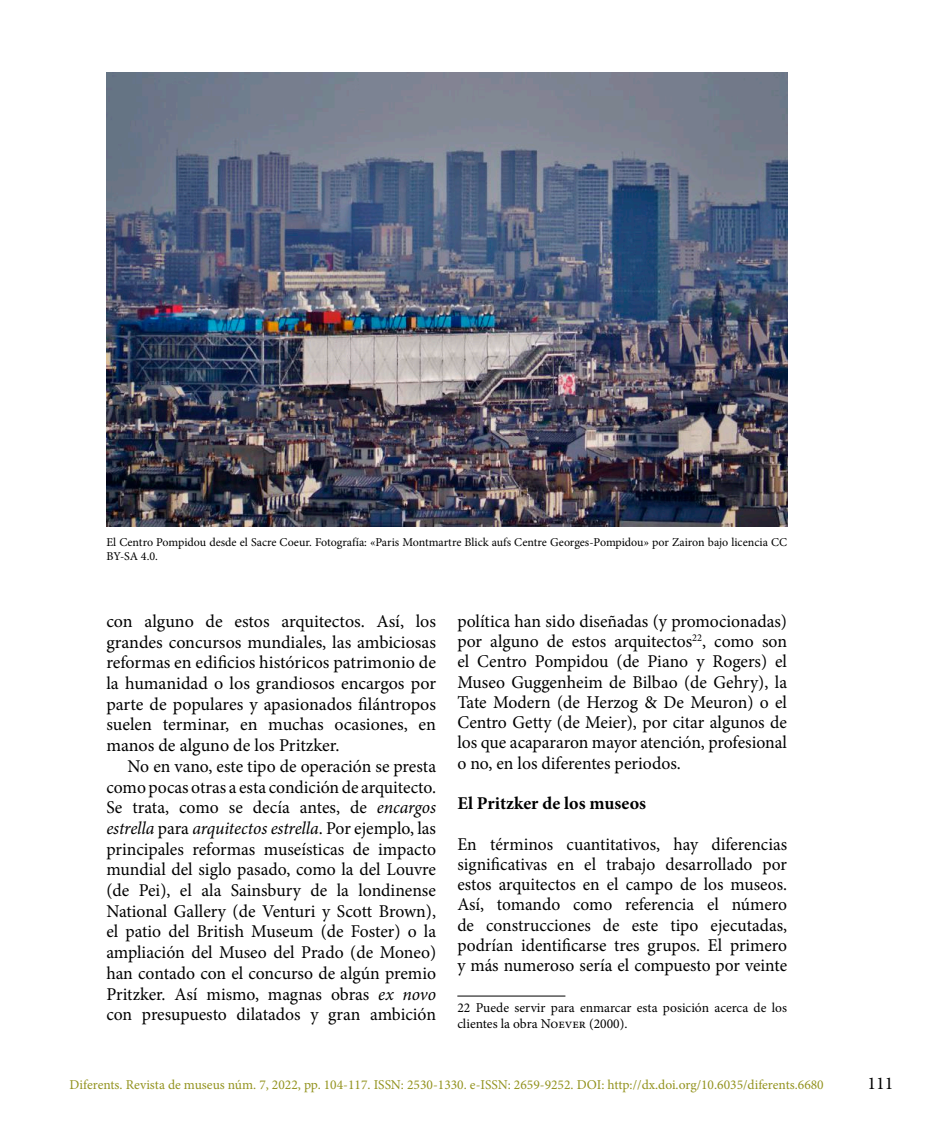
<style>
.page{position:relative;width:936px;height:1127px;background:#fff}
.page>*{position:absolute;margin:0;border:0;box-sizing:border-box;transform-origin:0 0}
.t1{font:18px/20.7px "Minion Pro";letter-spacing:-.01em;color:#000;text-align:justify}
.t2{font:700 18px "Minion Pro";color:#000}
.t3{font:13.5px "Minion Pro";color:#93931f}
.peu_de_pàgina{font:13.5px/16.2px "Minion Pro";color:#000}
.t4{font:12px/14.4px "Minion Pro";color:#000}
.s1{font-style:italic}
</style>
<div class="page">
<hr style="left:457px;top:995px;width:108px;height:1px;background:#000">
<img style="left:106px;top:72px;width:681px;height:454px">
<p class="t4" style="left:106px;top:534px;width:682px">El Centro Pompidou desde el Sacre Coeur. Fotografía: «Paris Montmartre Blick aufs Centre Georges-Pompidou» por Zairon bajo licencia CC<br>BY-SA 4.0.</p>
<p class="t1" style="left:106px;top:611px;width:331px">con alguno de estos arquitectos. Así, los grandes concursos mundiales, las ambiciosas reformas en edificios históricos patrimonio de la humanidad o los grandiosos encargos por parte de populares y apasionados filántropos suelen terminar, en muchas ocasiones, en manos de alguno de los Pritzker.</p>
<p class="t1" style="left:106px;top:756px;width:331px;text-indent:21px">No en vano, este tipo de operación se presta como pocas otras a esta condición de arquitecto.<br>Se trata, como se decía antes, de <span class="s1">encargos estrella</span> para <span class="s1">arquitectos estrella</span>. Por ejemplo, las principales reformas museísticas de impacto mundial del siglo pasado, como la del Louvre (de Pei), el ala Sainsbury de la londinense National Gallery (de Venturi y Scott Brown), el patio del British Museum (de Foster) o la ampliación del Museo del Prado (de Moneo) han contado con el concurso de algún premio Pritzker. Así mismo, magnas obras <span class="s1">ex novo </span>con presupuesto dilatados y gran ambición</p>
<p class="t1" style="left:457px;top:611px;width:331px;line-height:20.2px">política han sido diseñadas (y promocionadas) por alguno de estos arquitectos<sup>22</sup>, como son el Centro Pompidou (de Piano y Rogers) el Museo Guggenheim de Bilbao (de Gehry), la Tate Modern (de Herzog &amp; De Meuron) o el Centro Getty (de Meier), por citar algunos de los que acapararon mayor atención, profesional o no, en los diferentes periodos.</p>
<p class="t2" style="left:457px;top:791px;width:190px">El Pritzker de los museos</p>
<p class="t1" style="left:457px;top:834px;width:331px;line-height:20.2px">En términos cuantitativos, hay diferencias significativas en el trabajo desarrollado por estos arquitectos en el campo de los museos.<br>Así, tomando como referencia el número de construcciones de este tipo ejecutadas, podrían identificarse tres grupos. El primero y más numeroso sería el compuesto por veinte</p>
<p class="peu_de_pàgina" style="left:457px;top:1000px;width:331px">22 Puede servir para enmarcar esta posición acerca de los clientes la obra Noever (2000).</p>
<p class="t3" style="left:70px;top:1075px;width:755px">Diferents. Revista de museus núm. 7, 2022, pp. 104-117. ISSN: 2530-1330. e-ISSN: 2659-9252. DOI: http://dx.doi.org/10.6035/diferents.6680</p>
<p class="t1" style="left:867px;top:1073px;width:27px">111</p>
</div>
